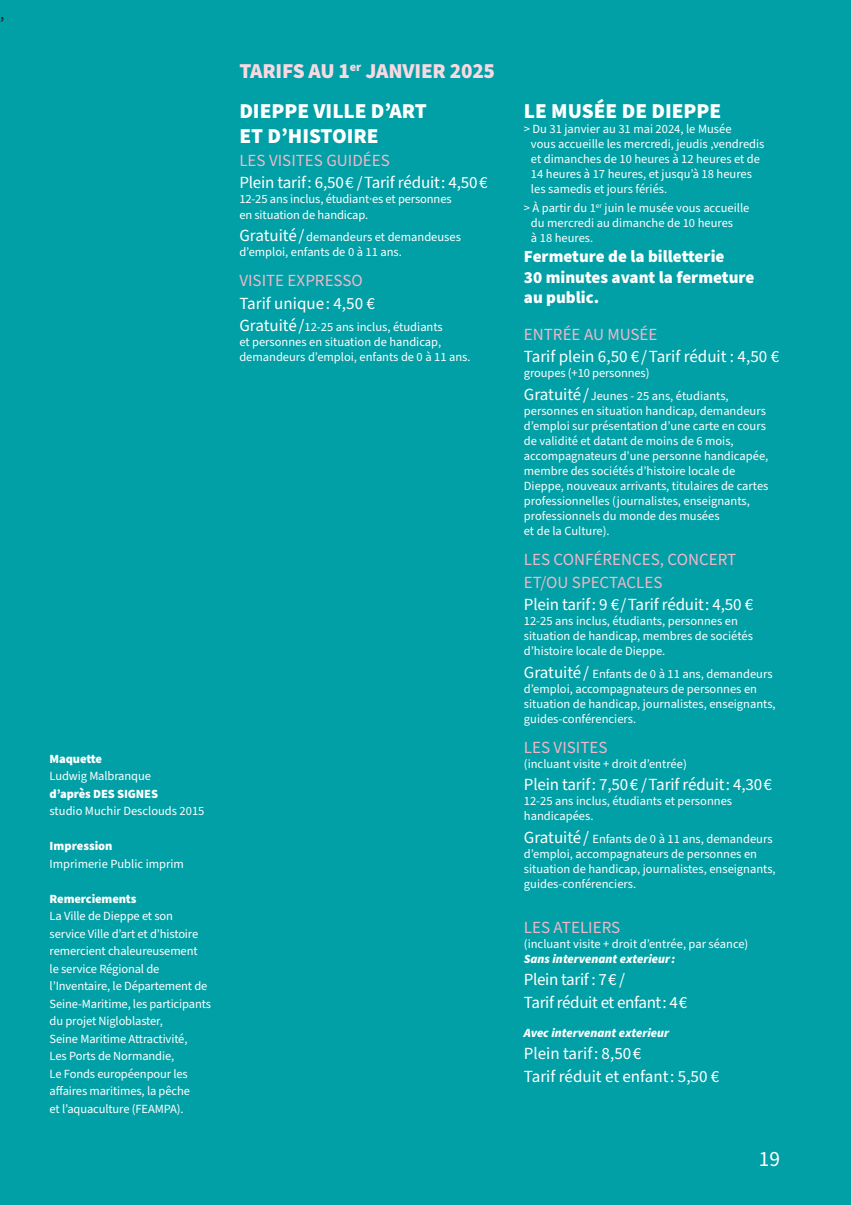
<style>
.page{position:relative;width:851px;height:1205px;background:#fff}
.page>*{position:absolute;margin:0;border:0;box-sizing:border-box;transform-origin:0 0}
.t1{font:900 21.25px/40px "Source Sans Pro";letter-spacing:-.01em;color:#f8d9e2}
.t2{font:900 21.25px "Source Sans Pro";color:#fff}
.t3{font:21.25px "Source Sans Pro";color:#fff}
.t4{font:17px/22.5px "Source Sans Pro";letter-spacing:-.01em;color:#fff}
.t5{font:17px/22.5px "Source Sans Pro";color:#f2b6c9}
.t6{font:900 17px/20.5px "Source Sans Pro";color:#fff}
.t7{font:17px "Source Sans Pro";color:#231f20}
.t8{font:12.5px/15px "Source Sans Pro";color:#fff}
.t9{font:italic 900 12.5px "Source Sans Pro";color:#fff}
.t10{font:900 12.5px "Source Sans Pro";letter-spacing:-.01em;color:#fff}
.s1{color:#fff}
.s2{font-size:17px}
</style>
<div class="page">
<div style="left:0;top:0;width:850px;height:1205px;background:#00a0a6"></div>
<h2 class="t7" style="left:0;top:2px;width:6px">,</h2>
<h1 class="t1" style="left:239px;top:52px;width:257px">TARIFS AU 1<sup>er</sup> JANVIER 2025<br><span class="s1">DIEPPE VILLE D’ART</span></h1>
<h1 class="t2" style="left:239px;top:122px;width:141px">ET D’HISTOIRE</h1>
<h2 class="t5" style="left:239px;top:150px;width:152px">LES VISITES GUIDÉES</h2>
<h2 class="t4" style="left:239px;top:172px;width:250px">Plein tarif : 6,50 € / Tarif réduit : 4,50 €</h2>
<p class="t8" style="left:239px;top:192px;width:214px">12-25 ans inclus, étudiant·es et personnes en situation de handicap.</p>
<p class="t8" style="left:239px;top:230px;width:223px"><span class="s2">Gratuité /</span> demandeurs et demandeuses d’emploi, enfants de 0 à 11 ans.</p>
<h2 class="t5" style="left:239px;top:270px;width:125px">VISITE EXPRESSO</h2>
<h2 class="t4" style="left:239px;top:292px;width:137px">Tarif unique : 4,50 €</h2>
<p class="t8" style="left:239px;top:320px;width:233px"><span class="s2">Gratuité /</span>12-25 ans inclus, étudiants<br>et personnes en situation de handicap, demandeurs d’emploi, enfants de 0 à 11 ans.</p>
<p class="t10" style="left:50px;top:750px;width:54px">Maquette</p>
<p class="t8" style="left:50px;top:769px;width:103px">Ludwig Malbranque</p>
<p class="t10" style="left:50px;top:785px;width:110px">d’après DES SIGNES</p>
<p class="t8" style="left:50px;top:804px;width:156px">studio Muchir Desclouds 2015</p>
<p class="t10" style="left:50px;top:837px;width:64px">Impression</p>
<p class="t8" style="left:50px;top:856px;width:136px">Imprimerie Public imprim</p>
<p class="t10" style="left:50px;top:890px;width:88px">Remerciements</p>
<p class="t8" style="left:50px;top:908px;width:163px;line-height:17.5px">La Ville de Dieppe et son service Ville d’art et d’histoire remercient chaleureusement<br>le service Régional de l’Inventaire, le Département de<br>Seine-Maritime, les participants du projet Nigloblaster,<br>Seine Maritime Attractivité,<br>Les Ports de Normandie,<br>Le Fonds européenpour les affaires maritimes, la pêche<br>et l’aquaculture (FEAMPA).</p>
<h1 class="t2" style="left:524px;top:97px;width:199px">LE MUSÉE DE DIEPPE</h1>
<p class="t8" style="left:531px;top:122px;width:235px;text-indent:-7px">&gt; Du 31 janvier au 31 mai 2024, le Musée<br>vous accueille les mercredi, jeudis ,vendredis et dimanches de 10 heures à 12 heures et de 14 heures à 17 heures, et jusqu’à 18 heures les samedis et jours fériés.</p>
<p class="t8" style="left:531px;top:201px;width:220px;text-indent:-7px">&gt; À partir du 1<sup>er</sup> juin le musée vous accueille du mercredi au dimanche de 10 heures<br>à 18 heures.</p>
<h2 class="t6" style="left:524px;top:247px;width:232px">Fermeture de la billetterie<br>30 minutes avant la fermeture au public.</h2>
<h2 class="t5" style="left:524px;top:324px;width:135px">ENTRÉE AU MUSÉE</h2>
<h2 class="t4" style="left:524px;top:346px;width:257px">Tarif plein 6,50 € / Tarif réduit : 4,50 €</h2>
<p class="t8" style="left:524px;top:362px;width:206px;line-height:22.5px">groupes (+10 personnes)<br><span class="s2">Gratuité /</span> Jeunes - 25 ans, étudiants,</p>
<p class="t8" style="left:524px;top:404px;width:246px">personnes en situation handicap, demandeurs d’emploi sur présentation d’une carte en cours de validité et datant de moins de 6 mois, accompagnateurs d’une personne handicapée, membre des sociétés d’histoire locale de Dieppe, nouveaux arrivants, titulaires de cartes professionnelles (journalistes, enseignants, professionnels du monde des musées<br>et de la Culture).</p>
<h2 class="t5" style="left:524px;top:549px;width:214px">LES CONFÉRENCES, CONCERT<br>ET/OU SPECTACLES</h2>
<h2 class="t4" style="left:524px;top:594px;width:231px">Plein tarif : 9 € / Tarif réduit : 4,50 €</h2>
<p class="t8" style="left:524px;top:614px;width:230px">12-25 ans inclus, étudiants, personnes en situation de handicap, membres de sociétés d’histoire locale de Dieppe.</p>
<p class="t8" style="left:524px;top:666px;width:253px"><span class="s2">Gratuité /</span> Enfants de 0 à 11 ans, demandeurs d’emploi, accompagnateurs de personnes en situation de handicap, journalistes, enseignants, guides-conférenciers.</p>
<h2 class="t5" style="left:524px;top:736px;width:85px">LES VISITES</h2>
<p class="t8" style="left:524px;top:756px;width:164px">(incluant visite + droit d’entrée)</p>
<h2 class="t4" style="left:524px;top:774px;width:250px">Plein tarif : 7,50 € / Tarif réduit : 4,30 €</h2>
<p class="t8" style="left:524px;top:794px;width:210px">12-25 ans inclus, étudiants et personnes handicapées.</p>
<p class="t8" style="left:524px;top:831px;width:253px"><span class="s2">Gratuité /</span> Enfants de 0 à 11 ans, demandeurs d’emploi, accompagnateurs de personnes en situation de handicap, journalistes, enseignants, guides-conférenciers.</p>
<h2 class="t5" style="left:524px;top:916px;width:98px">LES ATELIERS</h2>
<p class="t8" style="left:524px;top:936px;width:226px">(incluant visite + droit d’entrée, par séance)</p>
<p class="t9" style="left:524px;top:950px;width:153px">Sans intervenant exterieur :</p>
<h2 class="t4" style="left:524px;top:969px;width:165px">Plein tarif : 7 € /<br>Tarif réduit et enfant : 4 €</h2>
<p class="t9" style="left:524px;top:1024px;width:147px">Avec intervenant exterieur</p>
<h2 class="t4" style="left:524px;top:1043px;width:197px">Plein tarif : 8,50 €<br>Tarif réduit et enfant : 5,50 €</h2>
<h1 class="t3" style="left:758px;top:1144px;width:23px">19</h1>
</div>
